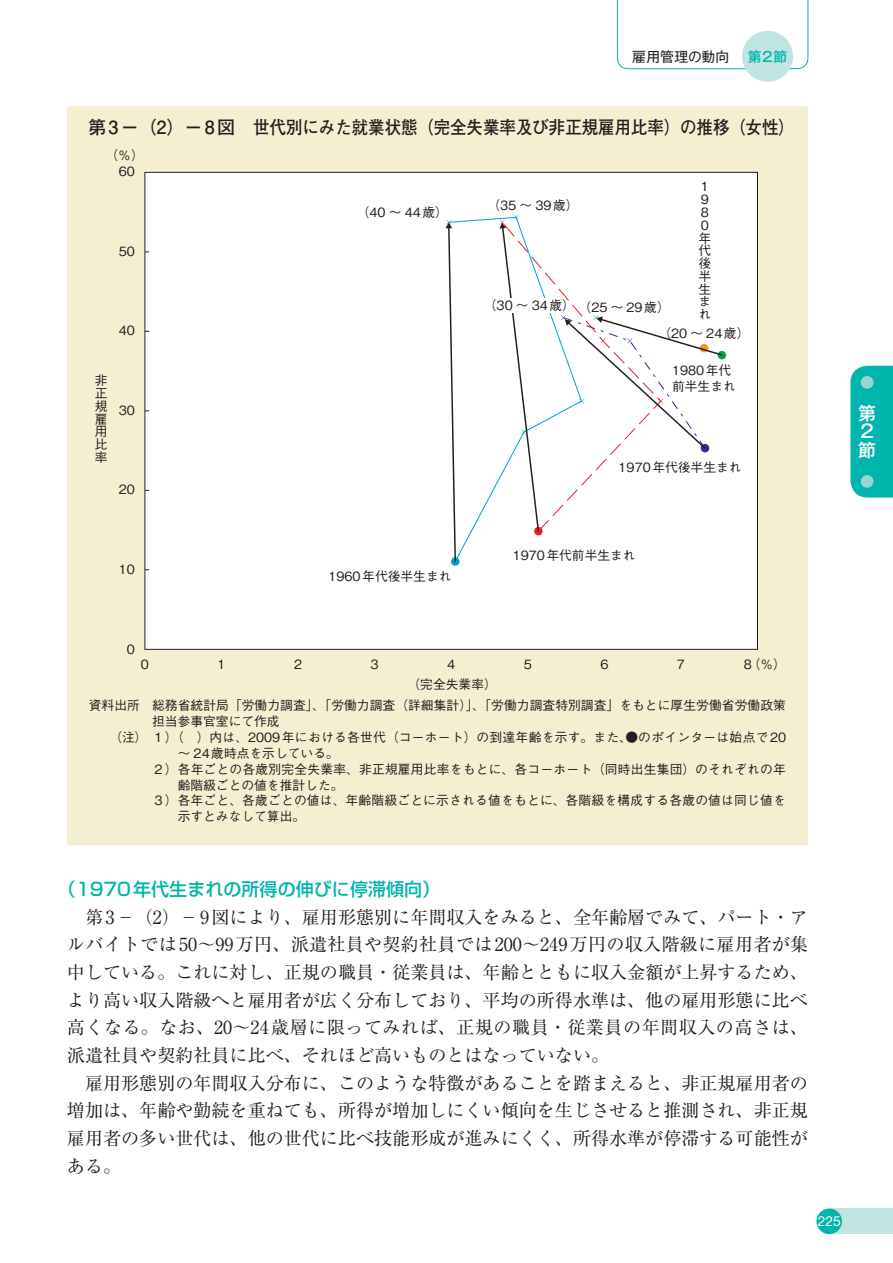
<style>
.page{position:relative;width:893px;height:1263px;background:#fff}
.page>*{position:absolute;margin:0;border:0;box-sizing:border-box;transform-origin:0 0}
.t1{font:18px/27.6px "Ryumin Pro";color:#231f20;text-align:justify}
.t2{font:700 18px "Futo Go B101 Pro";color:#231f20}
.t3{font:500 18px "Shin Go Pro";color:#00b5ac}
.t4{font:500 18px/18px "Gothic MB101 Pro";color:#fff;text-align:justify}
.t5{font:13.8px "Gothic MB101 Pro";color:#231f20}
.t6{font:13.8px "Helvetica Neue LT Std";color:#fff}
.t7{font:500 13.8px "Gothic MB101 Pro";color:#00b5ac}
.t8{font:500 12.75px/12.8px "Gothic BBB Pro";letter-spacing:.005em;color:#231f20}
.t9{font:500 12.75px "Gothic BBB Pro";letter-spacing:.025em;color:#231f20}
</style>
<div class="page">
<div style="left:67px;top:106px;width:741px;height:739px;background:#f4efd1"></div>
<div style="left:145px;top:172px;width:612px;height:477px;background:#fff"></div>
<svg style="left:456px;top:218px;width:86px;height:344px"></svg>
<div style="left:451px;top:557px;width:8px;height:9px;background:#009fd1;border-radius:50%"></div>
<svg style="left:539px;top:221px;width:78px;height:307px"></svg>
<div style="left:534px;top:527px;width:9px;height:8px;background:#ee1d23;border-radius:50%"></div>
<div style="left:701px;top:444px;width:8px;height:8px;background:#2e3092;border-radius:50%"></div>
<div style="left:718px;top:351px;width:8px;height:8px;background:#00a54f;border-radius:50%"></div>
<svg style="left:445px;top:220px;width:11px;height:342px"></svg>
<svg style="left:499px;top:215px;width:40px;height:317px"></svg>
<svg style="left:561px;top:315px;width:162px;height:134px"></svg>
<div style="left:492px;top:298px;width:72px;height:14px;background:#fff"></div>
<svg style="left:617px;top:0;width:192px;height:70px"></svg>
<div style="left:829px;top:1208px;width:64px;height:26px;background:#bfe4e1"></div>
<div style="left:816px;top:1208px;width:26px;height:26px;background:#00b5ac;border-radius:50%"></div>
<div style="left:742px;top:31px;width:51px;height:51px;background:#bfe4e1;border-radius:50%"></div>
<div style="left:850px;top:366px;width:43px;height:131px;background:#00b5ac"></div>
<div style="left:861px;top:376px;width:12px;height:13px;background:#96d5d2;border-radius:50%"></div>
<div style="left:861px;top:475px;width:12px;height:13px;background:#96d5d2;border-radius:50%"></div>
<p class="t5" style="left:632px;top:45px;width:98px">雇用管理の動向</p>
<p class="t7" style="left:748px;top:45px;width:41px">第2節</p>
<p class="t2" style="left:88px;top:113px;width:708px">第 3－（2）－ 8図　世代別にみた就業状態（完全失業率及び非正規雇用比率）の推移（女性）</p>
<p class="t8" style="left:106px;top:147px;width:40px">（％）</p>
<p class="t8" style="left:119px;top:164px;width:18px">60</p>
<p class="t8" style="left:119px;top:243px;width:18px">50</p>
<p class="t8" style="left:119px;top:323px;width:18px">40</p>
<p class="t8" style="left:95px;top:373px;width:14px;text-align:justify">非正規雇用比率</p>
<p class="t8" style="left:119px;top:402px;width:18px">30</p>
<p class="t8" style="left:119px;top:482px;width:18px">20</p>
<p class="t8" style="left:119px;top:561px;width:18px">10</p>
<p class="t8" style="left:357px;top:204px;width:93px">（40 ～ 44歳）</p>
<p class="t8" style="left:328px;top:568px;width:125px">1960年代後半生まれ</p>
<p class="t8" style="left:487px;top:198px;width:93px">（35 ～ 39歳）</p>
<p class="t8" style="left:484px;top:298px;width:93px">（30 ～ 34歳）</p>
<p class="t8" style="left:698px;top:179px;width:14px">１<br>９<br>８<br>０年代後半生まれ</p>
<p class="t8" style="left:658px;top:292px;width:93px;line-height:26.4px;text-indent:-80px">（25 ～ 29歳）<br>（20 ～ 24歳）</p>
<p class="t8" style="left:672px;top:361px;width:65px;line-height:15.9px">1980年代前半生まれ</p>
<p class="t8" style="left:619px;top:459px;width:125px">1970年代後半生まれ</p>
<p class="t8" style="left:513px;top:547px;width:125px">1970年代前半生まれ</p>
<p class="t4" style="left:858px;top:402px;width:19px">第2節</p>
<p class="t8" style="left:127px;top:641px;width:10px">0</p>
<p class="t8" style="left:748px;top:656px;width:40px">（％）</p>
<p class="t8" style="left:141px;top:657px;width:10px">0</p>
<p class="t8" style="left:217px;top:657px;width:10px">1</p>
<p class="t8" style="left:294px;top:657px;width:10px">2</p>
<p class="t8" style="left:371px;top:657px;width:10px">3</p>
<p class="t8" style="left:447px;top:657px;width:10px">4</p>
<p class="t8" style="left:524px;top:657px;width:10px">5</p>
<p class="t8" style="left:600px;top:657px;width:10px">6</p>
<p class="t8" style="left:677px;top:657px;width:10px">7</p>
<p class="t8" style="left:744px;top:657px;width:10px">8</p>
<p class="t8" style="left:408px;top:676px;width:91px">（完全失業率）</p>
<p class="t8" style="left:152px;top:697px;width:635px">総務省統計局「労働力調査」、「労働力調査（詳細集計）」、「労働力調査特別調査」をもとに厚生労働省労働政策</p>
<p class="t8" style="left:152px;top:713px;width:129px">担当参事官室にて作成</p>
<p class="t9" style="left:89px;top:727px;width:699px">　　（注）１）（　）内は、2009年における各世代（コーホート）の到達年齢を示す。また、●のポインターは始点で20</p>
<p class="t8" style="left:178px;top:745px;width:163px">～ 24歳時点を示している。</p>
<p class="t8" style="left:152px;top:761px;width:635px">２）各年ごとの各歳別完全失業率、非正規雇用比率をもとに、各コーホート（同時出生集団）のそれぞれの年</p>
<p class="t8" style="left:178px;top:777px;width:167px">齢階級ごとの値を推計した。</p>
<p class="t8" style="left:152px;top:793px;width:635px">３）各年ごと、各歳ごとの値は、年齢階級ごとに示される値をもとに、各階級を構成する各歳の値は同じ値を</p>
<p class="t8" style="left:178px;top:809px;width:129px">示すとみなして算出。</p>
<p class="t8" style="left:89px;top:697px;width:53px">資料出所</p>
<p class="t3" style="left:58px;top:874px;width:384px">（1970年代生まれの所得の伸びに停滞傾向）</p>
<p class="t1" style="left:67px;top:902px;width:743px;text-indent:18px">第 3−（2）− 9図により、雇用形態別に年間収入をみると、全年齢層でみて、パート・アルバイトでは 50〜99万円、派遣社員や契約社員では 200〜249万円の収入階級に雇用者が集中している。これに対し、正規の職員・従業員は、年齢とともに収入金額が上昇するため、より高い収入階級へと雇用者が広く分布しており、平均の所得水準は、他の雇用形態に比べ高くなる。なお、20〜24歳層に限ってみれば、正規の職員・従業員の年間収入の高さは、派遣社員や契約社員に比べ、それほど高いものとはなっていない。</p>
<p class="t1" style="left:67px;top:1068px;width:742px;text-indent:18px">雇用形態別の年間収入分布に、このような特徴があることを踏まえると、非正規雇用者の増加は、年齢や勤続を重ねても、所得が増加しにくい傾向を生じさせると推測され、非正規雇用者の多い世代は、他の世代に比べ技能形成が進みにくく、所得水準が停滞する可能性がある。</p>
<p class="t6" style="left:818px;top:1212px;width:25px">225</p>
</div>
